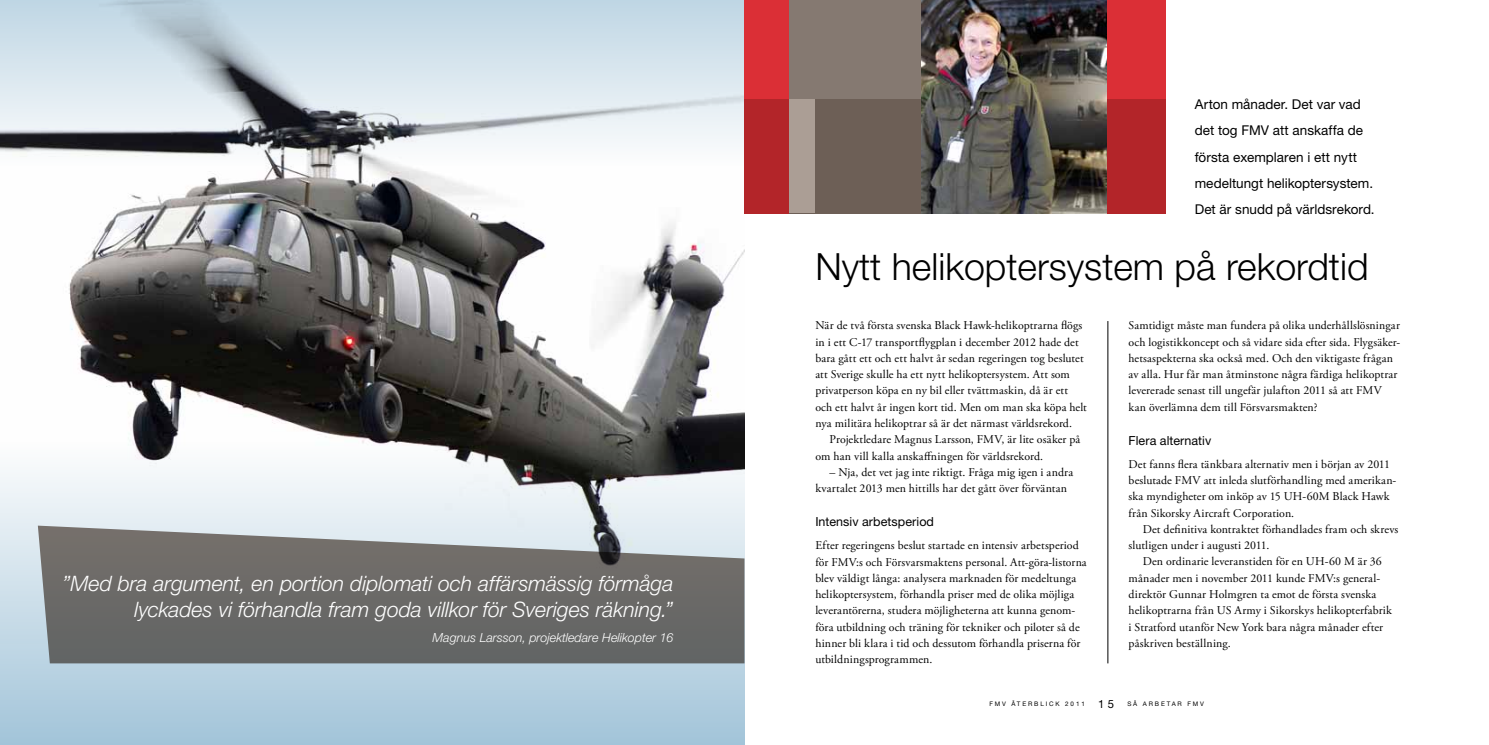
<style>
.page{position:relative;width:1489px;height:745px;background:#fff}
.page>*{position:absolute;margin:0;border:0;box-sizing:border-box;transform-origin:0 0}
.t1{font:300 37.5px "Helvetica Neue LT Std";color:#000}
.t2{font:italic 300 21.25px/26.2px "Helvetica Neue LT Std";letter-spacing:-.005em;color:#fff;text-align:right}
.t3{font:13.5px/26.2px "Helvetica Neue LT Std";color:#000}
.t4{font:italic 300 12.5px "Helvetica Neue LT Std";color:#fff}
.t5{font:12.5px "Helvetica Neue LT Std";letter-spacing:.005em;color:#000}
.t6{font:11.88px/16.2px "Adobe Garamond Pro";letter-spacing:.01em;color:#000}
.t7{font:6.25px "Helvetica Neue LT Std";letter-spacing:.3em;color:#000}
.s1{font-size:11.25px}
</style>
<div class="page">
<img style="left:69px;top:165px;width:675px;height:277px">
<svg style="left:0;top:442px;width:744px;height:302px"></svg>
<svg style="left:0;top:0;width:744px;height:165px;background:#c8d3da"></svg>
<div style="left:744px;top:0;width:422px;height:213px;background:#db2f36"></div>
<div style="left:789px;top:0;width:317px;height:213px;background:#857971"></div>
<svg style="left:744px;top:99px;width:422px;height:115px;background:#914d49"></svg>
<hr style="left:1107px;top:321px;width:1px;height:342px;background:#000">
<img style="left:921px;top:0;width:185px;height:213px">
<svg style="left:38px;top:525px;width:706px;height:138px;background:#787978"></svg>
<h2 class="t2" style="left:63px;top:569px;width:612px">”Med bra argument, en portion diplomati och affärsmässig förmåga lyckades vi förhandla fram goda villkor för Sveriges räkning.”</h2>
<p class="t4" style="left:432px;top:629px;width:242px">Magnus Larsson, projektledare Helikopter 16</p>
<p class="t3" style="left:1194px;top:91px;width:181px">Arton månader. Det var vad det tog FMV att anskaffa de första exemplaren i ett nytt medeltungt helikoptersystem.<br>Det är snudd på världsrekord.</p>
<h1 class="t1" style="left:815px;top:244px;width:554px">Nytt helikoptersystem på rekordtid</h1>
<p class="t6" style="left:815px;top:318px;width:273px">När de två första svenska Black Hawk-helikoptrarna flögs in i ett C-17 transportflygplan i december 2012 hade det bara gått ett och ett halvt år sedan regeringen tog beslutet att Sverige skulle ha ett nytt helikoptersystem. Att som privatperson köpa en ny bil eller tvättmaskin, då är ett och ett halvt år ingen kort tid. Men om man ska köpa helt nya militära helikoptrar så är det närmast världsrekord.</p>
<p class="t6" style="left:815px;top:431px;width:266px;text-indent:14px">Projektledare Magnus Larsson, FMV, är lite osäker på om han vill kalla anskaffningen för världsrekord.</p>
<p class="t6" style="left:815px;top:464px;width:259px;text-indent:14px">– Nja, det vet jag inte riktigt. Fråga mig igen i andra kvartalet 2013 men hittills har det gått över förväntan</p>
<p class="t5" style="left:815px;top:513px;width:120px">Intensiv arbetsperiod</p>
<p class="t6" style="left:815px;top:537px;width:273px">Efter regeringens beslut startade en intensiv arbetsperiod för FMV:s och Försvarsmaktens personal. Att-göra-listorna blev väldigt långa: analysera marknaden för medeltunga helikoptersystem, förhandla priser med de olika möjliga leverantörerna, studera möjligheterna att kunna genom&shy;föra utbildning och träning för tekniker och piloter så de hinner bli klara i tid och dessutom förhandla priserna för utbildningsprogrammen.</p>
<p class="t6" style="left:1128px;top:318px;width:273px">Samtidigt måste man fundera på olika underhållslösningar och logistikkoncept och så vidare sida efter sida. Flygsäker&shy;hetsaspekterna ska också med. Och den viktigaste frågan av alla. Hur får man åtminstone några färdiga helikoptrar levererade senast till ungefär julafton 2011 så att FMV kan överlämna dem till Försvarsmakten?</p>
<p class="t5" style="left:1128px;top:432px;width:84px">Flera alternativ</p>
<p class="t6" style="left:1128px;top:456px;width:269px">Det fanns flera tänkbara alternativ men i början av 2011 beslutade FMV att inleda slutförhandling med amerikan&shy;ska myndigheter om inköp av 15 UH-60M Black Hawk från Sikorsky Aircraft Corporation.</p>
<p class="t6" style="left:1128px;top:521px;width:271px;text-indent:14px">Det definitiva kontraktet förhandlades fram och skrevs slutligen under i augusti 2011.</p>
<p class="t6" style="left:1128px;top:553px;width:265px;text-indent:14px">Den ordinarie leveranstiden för en UH-60 M är 36 månader men i november 2011 kunde FMV:s general&shy;direktör Gunnar Holmgren ta emot de första svenska helikoptrarna från US Army i Sikorskys helikopterfabrik i Stratford utanför New York bara några månader efter påskriven beställning.</p>
<p class="t7" style="left:989px;top:699px;width:216px">FMV ÅTERBLICK 2011 <span class="s1">15</span> SÅ ARBETAR FMV</p>
</div>
